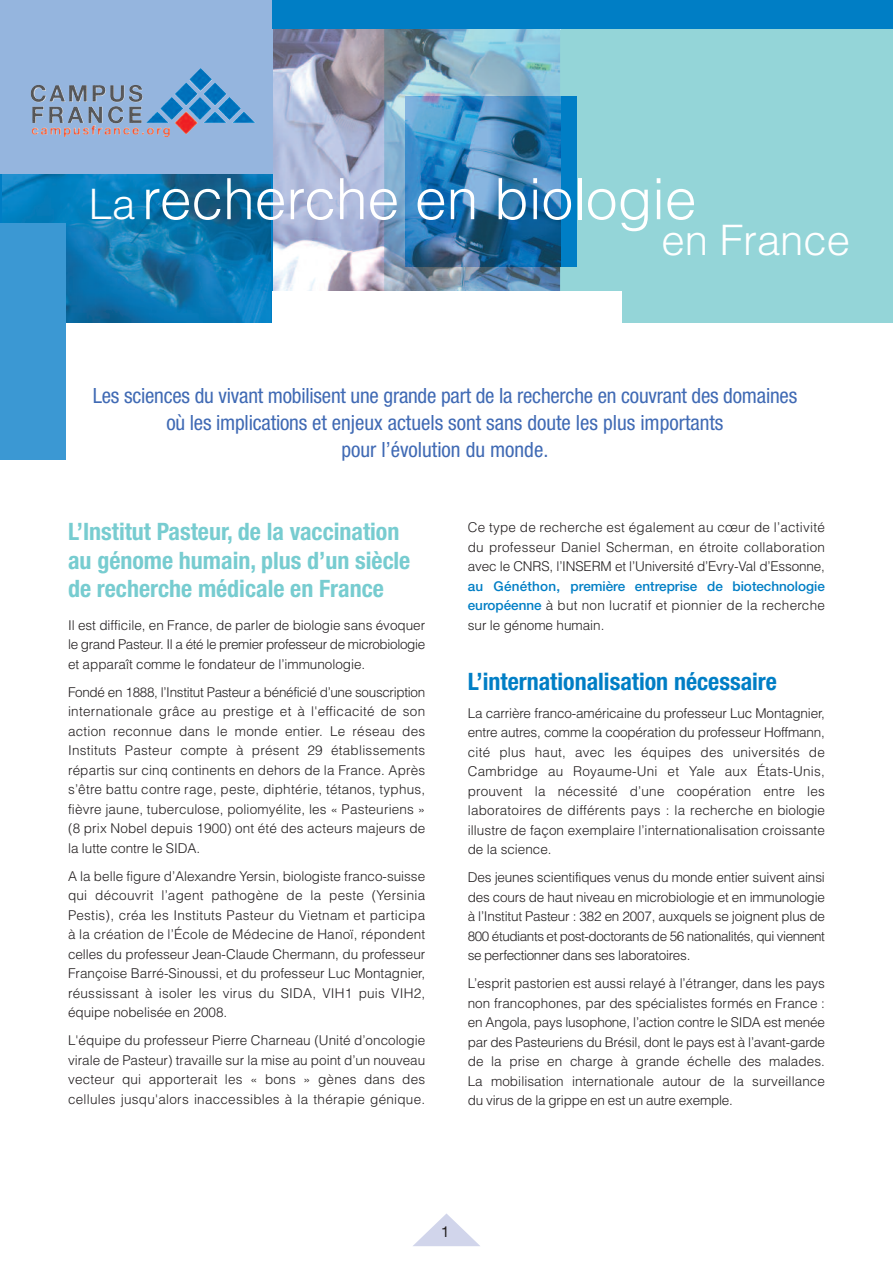
<style>
.page{position:relative;width:893px;height:1263px;background:#fff}
.page>*{position:absolute;margin:0;border:0;box-sizing:border-box;transform-origin:0 0}
.t1{font:300 57px "Helvetica";color:#fff}
.t2{font:300 42px "Helvetica";color:#fff}
.t3{font:700 condensed 24px/28.8px "Helvetica Neue";color:#77ccd0}
.t4{font:700 condensed 24px "Helvetica Neue";color:#007ec5}
.t5{font:condensed 21px/27px "Helvetica Neue";letter-spacing:-.01em;color:#406ab4;text-align:center}
.t6{font:15px "Helvetica Neue";color:#231f20}
.t7{font:300 13.5px/19.5px "Helvetica";color:#231f20;text-align:justify}
.t8{font:300 13.5px/19.5px "Helvetica";letter-spacing:.02em;color:#231f20}
.t9{font:500 13.5px "Helvetica Neue";color:#007ec5}
.s1{font-size:42px}
.s2{font-family:"Helvetica Neue";font-weight:500;color:#007ec5}
</style>
<div class="page">
<div style="left:384px;top:29px;width:509px;height:294px;background:#94d5d8"></div>
<div style="left:406px;top:96px;width:170px;height:170px;background:#007ec5"></div>
<img style="left:272px;top:29px;width:288px;height:262px">
<img style="left:406px;top:96px;width:154px;height:170px">
<div style="left:0;top:0;width:272px;height:174px;background:#95b5de"></div>
<img style="left:3px;top:174px;width:268px;height:149px">
<div style="left:272px;top:0;width:621px;height:29px;background:#007ec5"></div>
<img style="left:31px;top:68px;width:196px;height:38px">
<div style="left:0;top:223px;width:65px;height:237px;background:#3b98d3"></div>
<div style="left:273px;top:291px;width:349px;height:40px;background:#fff"></div>
<svg style="left:413px;top:1213px;width:67px;height:33px"></svg>
<h1 class="t1" style="left:89px;top:178px;width:609px"><span class="s1">La</span> recherche en biologie</h1>
<h2 class="t2" style="left:661px;top:225px;width:190px">en France</h2>
<h3 class="t5" style="left:93px;top:384px;width:706px">Les sciences du vivant mobilisent une grande part de la recherche en couvrant des domaines où les implications et enjeux actuels sont sans doute les plus importants<br>pour l’évolution du monde.</h3>
<h3 class="t3" style="left:68px;top:519px;width:344px">L’Institut Pasteur, de la vaccination au génome humain, plus d’un siècle de recherche médicale en France</h3>
<p class="t7" style="left:68px;top:616px;width:359px">Il est difficile, en France, de parler de biologie sans évoquer le grand Pasteur. Il a été le premier professeur de microbiologie et apparaît comme le fondateur de l’immunologie.</p>
<p class="t7" style="left:68px;top:683px;width:359px">Fondé en 1888, l’Institut Pasteur a bénéficié d’une souscription internationale grâce au prestige et à l'efficacité de son action reconnue dans le monde entier. Le réseau des Instituts Pasteur compte à présent 29 établissements répartis sur cinq continents en dehors de la France. Après s’être battu contre rage, peste, diphtérie, tétanos, typhus, fièvre jaune, tuberculose, poliomyélite, les « Pasteuriens » (8 prix Nobel depuis 1900) ont été des acteurs majeurs de la lutte contre le SIDA.</p>
<p class="t7" style="left:68px;top:867px;width:359px">A la belle figure d’Alexandre Yersin, biologiste franco-suisse qui découvrit l’agent pathogène de la peste (Yersinia Pestis), créa les Instituts Pasteur du Vietnam et participa à la création de l’École de Médecine de Hanoï, répondent celles du professeur Jean-Claude Chermann, du professeur Françoise Barré-Sinoussi, et du professeur Luc Montagnier, réussissant à isoler les virus du SIDA, VIH1 puis VIH2, équipe nobelisée en 2008.</p>
<p class="t7" style="left:68px;top:1032px;width:359px">L'équipe du professeur Pierre Charneau (Unité d’oncologie virale de Pasteur) travaille sur la mise au point d’un nouveau vecteur qui apporterait les « bons » gènes dans des cellules jusqu'alors inaccessibles à la thérapie génique.</p>
<p class="t7" style="left:468px;top:519px;width:359px">Ce type de recherche est également au cœur de l’activité du professeur Daniel Scherman, en étroite collaboration avec le CNRS, l’INSERM et l’Université d’Evry-Val d’Essonne,</p>
<p class="t9" style="left:468px;top:581px;width:359px">au Généthon, première entreprise de biotechnologie</p>
<p class="t8" style="left:468px;top:597px;width:359px"><span class="s2">européenne</span> à but non lucratif et pionnier de la recherche sur le génome humain.</p>
<h3 class="t4" style="left:468px;top:673px;width:311px">L’internationalisation nécessaire</h3>
<p class="t7" style="left:468px;top:705px;width:359px">La carrière franco-américaine du professeur Luc Montagnier, entre autres, comme la coopération du professeur Hoffmann, cité plus haut, avec les équipes des universités de Cambridge au Royaume-Uni et Yale aux États-Unis, prouvent la nécessité d’une coopération entre les laboratoires de différents pays : la recherche en biologie illustre de façon exemplaire l’internationalisation croissante de la science.</p>
<p class="t7" style="left:468px;top:869px;width:359px">Des jeunes scientifiques venus du monde entier suivent ainsi des cours de haut niveau en microbiologie et en immunologie à l’Institut Pasteur : 382 en 2007, auxquels se joignent plus de 800 étudiants et post-doctorants de 56 nationalités, qui viennent se perfectionner dans ses laboratoires.</p>
<p class="t7" style="left:468px;top:975px;width:359px">L’esprit pastorien est aussi relayé à l’étranger, dans les pays non francophones, par des spécialistes formés en France : en Angola, pays lusophone, l’action contre le SIDA est menée par des Pasteuriens du Brésil, dont le pays est à l’avant-garde de la prise en charge à grande échelle des malades.<br>La mobilisation internationale autour de la surveillance du virus de la grippe en est un autre exemple.</p>
<p class="t6" style="left:441px;top:1226px;width:10px">1</p>
</div>
